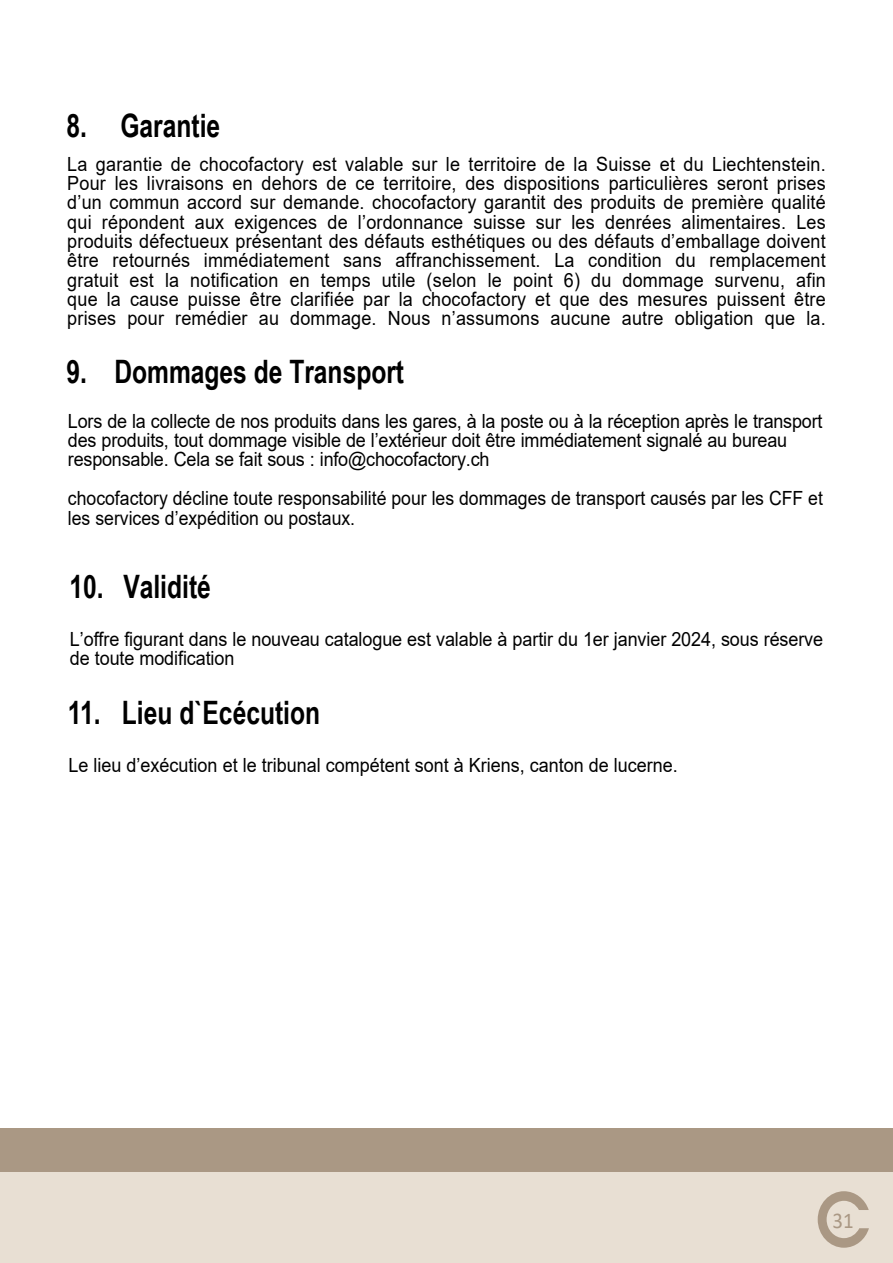
<style>
.page{position:relative;width:893px;height:1263px;background:#fff}
.page>*{position:absolute;margin:0;border:0;box-sizing:border-box;transform-origin:0 0}
.t1{font:700 32.25px "Arial Narrow";color:#000;scale:.93 1}
.t2{font:22.5px "Calibri";color:#aa9884;scale:.93 1}
.t3{font:19.5px/19.4px "Arial";letter-spacing:-.005em;color:#000;scale:.92 1}
.t4{font:19.5px/19.4px "Arial";letter-spacing:-.005em;color:#000;scale:.9 1}
</style>
<div class="page">
<div style="left:0;top:1171px;width:893px;height:92px;background:#e8dfd3"></div>
<div style="left:0;top:1128px;width:893px;height:44px;background:#aa9884"></div>
<svg style="left:818px;top:1191px;width:51px;height:57px"></svg>
<h1 class="t1" style="left:66px;top:101px;width:167px">8. Garantie</h1>
<p class="t3" style="left:67px;top:154px;width:826px;text-align:justify">La garantie de chocofactory est valable sur le territoire de la Suisse et du Liechtenstein.<br>Pour les livraisons en dehors de ce territoire, des dispositions particulières seront prises d’un commun accord sur demande. chocofactory garantit des produits de première qualité qui répondent aux exigences de l’ordonnance suisse sur les denrées alimentaires. Les produits défectueux présentant des défauts esthétiques ou des défauts d’emballage doivent être retournés immédiatement sans affranchissement. La condition du remplacement gratuit est la notification en temps utile (selon le point 6) du dommage survenu, afin que la cause puisse être clarifiée par la chocofactory et que des mesures puissent être prises pour remédier au dommage. Nous n’assumons aucune autre obligation que la.</p>
<h1 class="t1" style="left:66px;top:347px;width:365px">9. Dommages de Transport</h1>
<p class="t3" style="left:68px;top:411px;width:822px">Lors de la collecte de nos produits dans les gares, à la poste ou à la réception après le transport des produits, tout dommage visible de l’extérieur doit être immédiatement signalé au bureau responsable. Cela se fait sous : info@chocofactory.ch</p>
<p class="t4" style="left:68px;top:488px;width:840px">chocofactory décline toute responsabilité pour les dommages de transport causés par les CFF et les services d’expédition ou postaux.</p>
<h1 class="t1" style="left:69px;top:563px;width:154px">10. Validité</h1>
<p class="t3" style="left:70px;top:629px;width:820px">L’offre figurant dans le nouveau catalogue est valable à partir du 1er janvier 2024, sous réserve de toute modification</p>
<h1 class="t1" style="left:68px;top:688px;width:273px">11. Lieu d`Ecécution</h1>
<p class="t3" style="left:69px;top:755px;width:664px">Le lieu d’exécution et le tribunal compétent sont à Kriens, canton de lucerne.</p>
<p class="t2" style="left:832px;top:1204px;width:24px">31</p>
</div>
